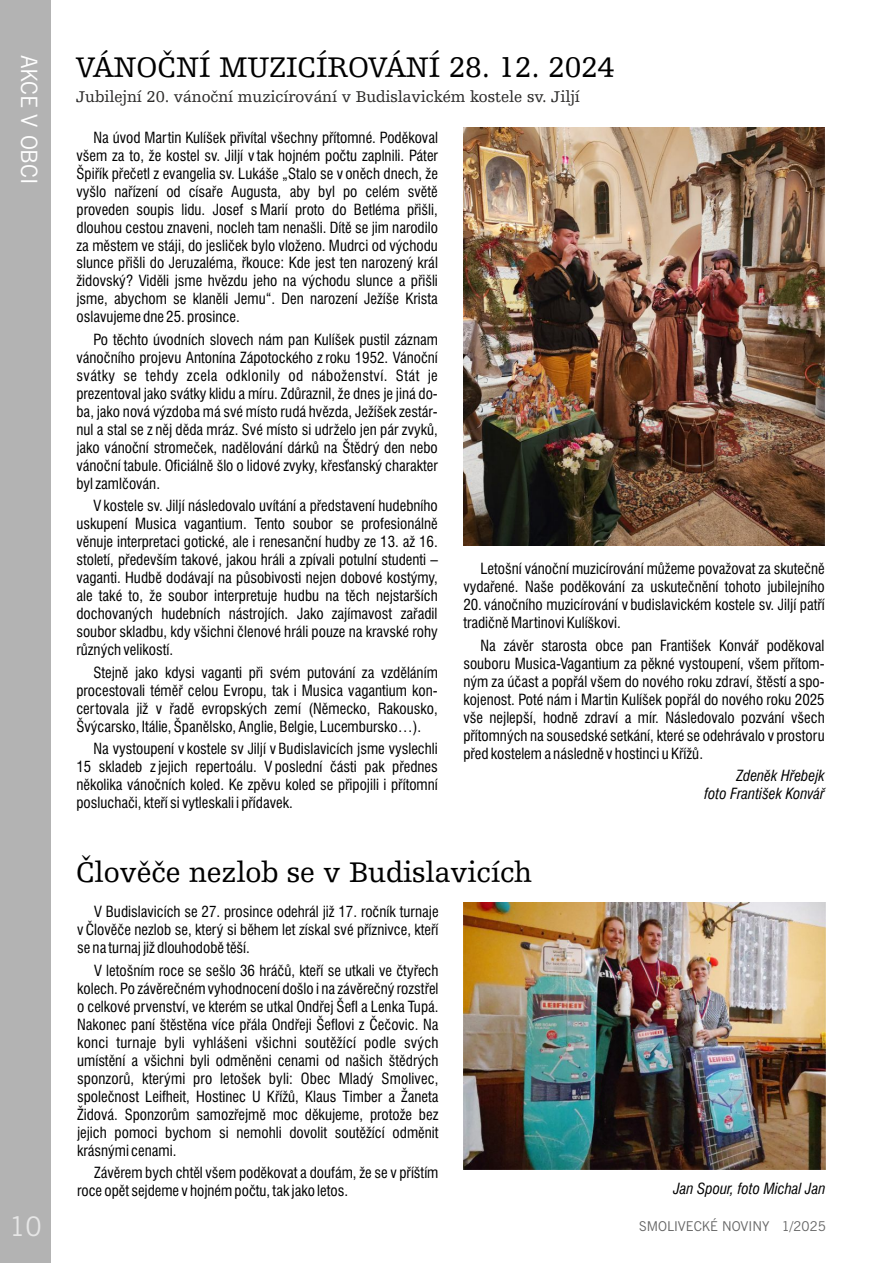
<style>
.page{position:relative;width:893px;height:1263px;background:#fff}
.page>*{position:absolute;margin:0;border:0;box-sizing:border-box;transform-origin:0 0}
.t1{font:30px "Humanist Slabserif 712 AT";letter-spacing:-.005em;color:#000}
.t2{font:27px "News Gothic AT";color:#e6e6e6}
.t3{font:22.5px "News Gothic AT";color:#fefefe}
.t4{font:16.5px "Humanist Slabserif 712 AT";letter-spacing:-.005em;color:#2b2a29}
.t5{font:condensed 15px/18px "Swiss 721 AT";color:#000;text-align:justify}
.t6{font:italic condensed 15px/18px "Swiss 721 AT";color:#000;text-align:right}
.t7{font:13.5px "News Gothic AT";color:#666}
</style>
<div class="page">
<div style="left:0;top:0;width:51px;height:1263px;background:#b3b3b3"></div>
<img style="left:463px;top:127px;width:362px;height:418px">
<img style="left:463px;top:903px;width:362px;height:267px">
<h3 class="t3" style="left:37px;top:55px;width:131px;rotate:90deg">AKCE V OBCI</h3>
<h1 class="t1" style="left:75px;top:56px;width:540px">VÁNOČNÍ MUZICÍROVÁNÍ 28. 12. 2024</h1>
<p class="t4" style="left:76px;top:91px;width:505px">Jubilejní 20. vánoční muzicírování v Budislavickém kostele sv. Jiljí</p>
<p class="t5" style="left:77px;top:129px;width:363px;text-indent:17px">Na úvod Martin Kulíšek přivítal všechny přítomné. Poděkoval všem za to, že kostel sv. Jiljí v tak hojném počtu zaplnili. Páter Špiřík přečetl z evangelia sv. Lukáše „Stalo se v oněch dnech, že vyšlo nařízení od císaře Augusta, aby byl po celém světě proveden soupis lidu. Josef s Marií proto do Betléma přišli, dlouhou cestou znaveni, nocleh tam nenašli. Dítě se jim narodilo za městem ve stáji, do jesliček bylo vloženo. Mudrci od východu slunce přišli do Jeruzaléma, řkouce: Kde jest ten narozený král židovský? Viděli jsme hvězdu jeho na východu slunce a přišli jsme, abychom se klaněli Jemu“. Den narození Ježíše Krista oslavujeme dne 25. prosince.</p>
<p class="t5" style="left:76px;top:332px;width:363px;text-indent:17px">Po těchto úvodních slovech nám pan Kulíšek pustil záznam vánočního projevu Antonína Zápotockého z roku 1952. Vánoční svátky se tehdy zcela odklonily od náboženství. Stát je prezentoval jako svátky klidu a míru. Zdůraznil, že dnes je jiná do&shy;ba, jako nová výzdoba má své místo rudá hvězda, Ježíšek zestár&shy;nul a stal se z něj děda mráz. Své místo si udrželo jen pár zvyků, jako vánoční stromeček, nadělování dárků na Štědrý den nebo vánoční tabule. Oficiálně šlo o lidové zvyky, křesťanský charakter byl zamlčován.</p>
<p class="t5" style="left:76px;top:498px;width:363px;text-indent:17px">V kostele sv. Jiljí následovalo uvítání a představení hudebního uskupení Musica vagantium. Tento soubor se profesionálně věnuje interpretaci gotické, ale i renesanční hudby ze 13. až 16. století, především takové, jakou hráli a zpívali potulní studenti – vaganti. Hudbě dodávají na působivosti nejen dobové kostýmy, ale také to, že soubor interpretuje hudbu na těch nejstarších dochovaných hudebních nástrojích. Jako zajímavost zařadil soubor skladbu, kdy všichni členové hráli pouze na kravské rohy různých velikostí.</p>
<p class="t5" style="left:76px;top:664px;width:363px;text-indent:17px">Stejně jako kdysi vaganti při svém putování za vzděláním procestovali téměř celou Evropu, tak i Musica vagantium kon&shy;certovala již v řadě evropských zemí (Německo, Rakousko, Švýcarsko, Itálie, Španělsko, Anglie, Belgie, Lucembursko…).</p>
<p class="t5" style="left:76px;top:741px;width:363px;text-indent:17px">Na vystoupení v kostele sv Jiljí v Budislavicích jsme vyslechli 15 skladeb z jejich repertoálu. V poslední části pak přednes několika vánočních koled. Ke zpěvu koled se připojili i přítomní posluchači, kteří si vytleskali i přídavek.</p>
<p class="t5" style="left:463px;top:561px;width:363px;text-align:right">Letošní vánoční muzicírování můžeme považovat za skutečně vydařené. Naše poděkování za uskutečnění tohoto jubilejního</p>
<p class="t5" style="left:463px;top:597px;width:363px">20. vánočního muzicírování v budislavickém kostele sv. Jiljí patří tradičně Martinovi Kulíškovi.</p>
<p class="t5" style="left:463px;top:637px;width:363px;text-indent:17px">Na závěr starosta obce pan František Konvář poděkoval souboru Musica-Vagantium za pěkné vystoupení, všem přítom&shy;ným za účast a popřál všem do nového roku zdraví, štěstí a spo&shy;kojenost. Poté nám i Martin Kulíšek popřál do nového roku 2025 vše nejlepší, hodně zdraví a mír. Následovalo pozvání všech přítomných na sousedské setkání, které se odehrávalo v prostoru před kostelem a následně v hostinci u Křížů.</p>
<p class="t6" style="left:704px;top:768px;width:122px">Zdeněk Hřebejk<br>foto František Konvář</p>
<h2 class="t2" style="left:10px;top:1216px;width:34px">10</h2>
<h1 class="t1" style="left:76px;top:860px;width:458px">Člověče nezlob se v Budislavicích</h1>
<p class="t5" style="left:77px;top:904px;width:363px;text-indent:17px">V Budislavicích se 27. prosince odehrál již 17. ročník turnaje v Člověče nezlob se, který si během let získal své příznivce, kteří se na turnaj již dlouhodobě těší.</p>
<p class="t5" style="left:77px;top:962px;width:363px;text-indent:17px">V letošním roce se sešlo 36 hráčů, kteří se utkali ve čtyřech kolech. Po závěrečném vyhodnocení došlo i na závěrečný rozstřel o celkové prvenství, ve kterém se utkal Ondřej Šefl a Lenka Tupá.<br>Nakonec paní štěstěna více přála Ondřeji Šeflovi z Čečovic. Na konci turnaje byli vyhlášeni všichni soutěžící podle svých umístění a všichni byli odměněni cenami od našich štědrých sponzorů, kterými pro letošek byli: Obec Mladý Smolivec, společnost Leifheit, Hostinec U Křížů, Klaus Timber a Žaneta Židová. Sponzorům samozřejmě moc děkujeme, protože bez jejich pomoci bychom si nemohli dovolit soutěžící odměnit krásnými cenami.</p>
<p class="t5" style="left:77px;top:1165px;width:363px;text-indent:17px">Závěrem bych chtěl všem poděkovat a doufám, že se v příštím roce opět sejdeme v hojném počtu, tak jako letos.</p>
<p class="t6" style="left:673px;top:1181px;width:154px">Jan Spour, foto Michal Jan</p>
<p class="t7" style="left:639px;top:1221px;width:188px">SMOLIVECKÉ NOVINY 1/2025</p>
</div>
